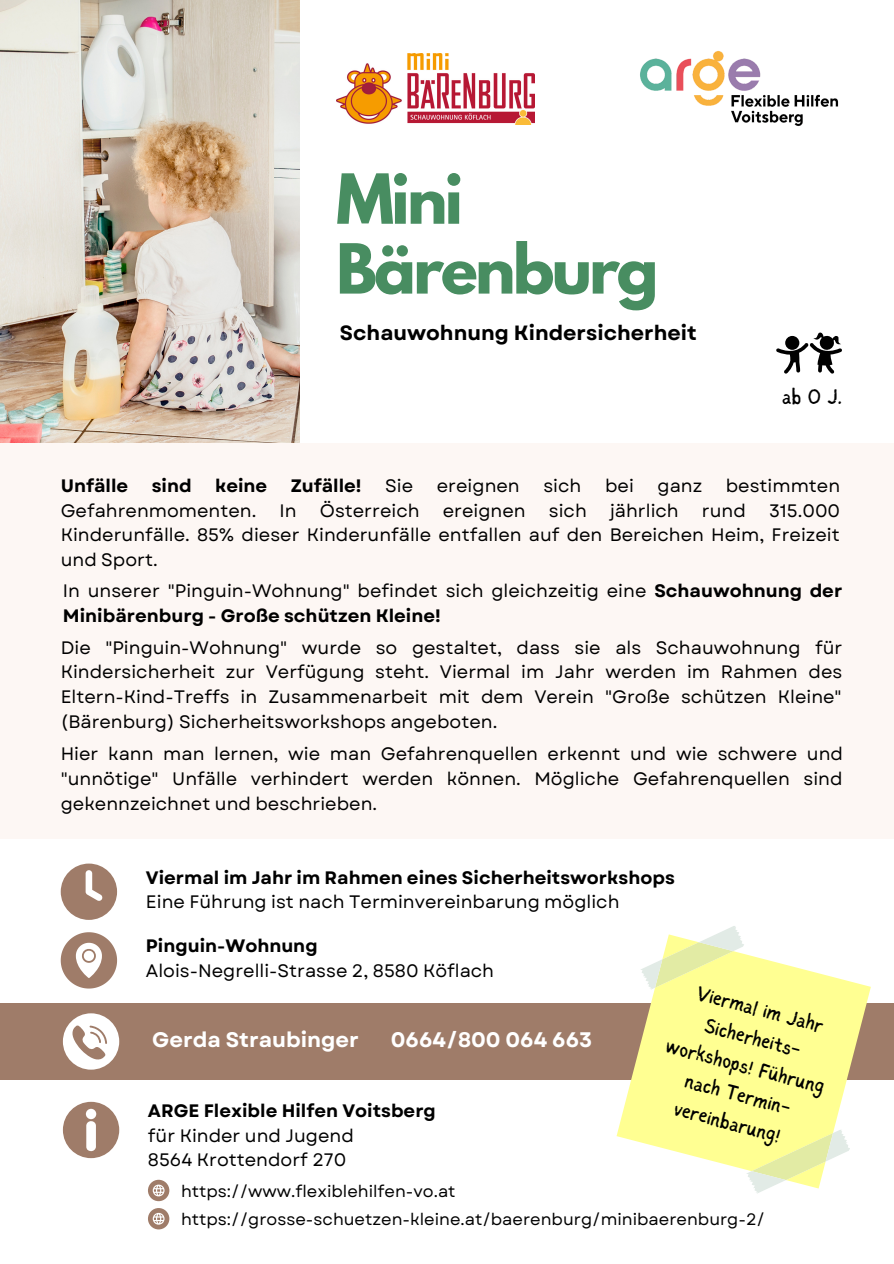
<style>
.page{position:relative;width:894px;height:1264px;background:#fff}
.page>*{position:absolute;margin:0;border:0;box-sizing:border-box;transform-origin:0 0}
.t1{font:700 61.05px/69.8px "League Spartan";letter-spacing:-.045em;color:#488d61}
.t2{font:21.15px "Sigher";color:#000}
.t3{font:21px/29.2px "Sigher";color:#000;text-align:center}
.t4{font:700 21px "Garet";color:#fff}
.t5{font:700 20.55px "Garet";color:#000}
.t6{font:18px/24.8px "Garet";color:#000;text-align:justify}
.t7{font:700 18px "Garet";color:#000}
.t8{font:16.5px "Garet";color:#000}
.s1{font-weight:700}
</style>
<div class="page">
<img style="left:0;top:0;width:300px;height:442px">
<div style="left:0;top:443px;width:893px;height:395px;background:#fdf7f4"></div>
<img style="left:640px;top:51px;width:199px;height:75px">
<div style="left:0;top:1003px;width:893px;height:76px;background:#9f7c69"></div>
<svg style="left:148px;top:1179px;width:21px;height:22px"></svg>
<svg style="left:776px;top:332px;width:66px;height:41px"></svg>
<svg style="left:63px;top:1101px;width:56px;height:57px"></svg>
<svg style="left:61px;top:932px;width:56px;height:56px"></svg>
<svg style="left:61px;top:863px;width:56px;height:56px"></svg>
<svg style="left:63px;top:1013px;width:56px;height:56px"></svg>
<svg style="left:602px;top:955px;width:282px;height:213px;fill:#ffff92"></svg>
<svg style="left:634px;top:926px;width:115px;height:82px"></svg>
<svg style="left:740px;top:1111px;width:115px;height:83px"></svg>
<svg style="left:148px;top:1208px;width:21px;height:21px"></svg>
<img style="left:336px;top:53px;width:198px;height:71px">
<p class="t1" style="left:336px;top:172px;width:324px">Mini<br>Bärenburg</p>
<p class="t5" style="left:340px;top:317px;width:358px">Schauwohnung Kindersicherheit</p>
<p class="t2" style="left:781px;top:388px;width:61px">ab 0 J.</p>
<p class="t7" style="left:61px;top:472px;width:69px">Unfälle</p>
<p class="t7" style="left:152px;top:472px;width:41px">sind</p>
<p class="t7" style="left:215px;top:472px;width:54px">keine</p>
<p class="t7" style="left:290px;top:472px;width:72px">Zufälle!</p>
<p class="t6" style="left:385px;top:473px;width:29px">Sie</p>
<p class="t6" style="left:436px;top:473px;width:84px">ereignen</p>
<p class="t6" style="left:543px;top:473px;width:39px">sich</p>
<p class="t6" style="left:605px;top:473px;width:30px">bei</p>
<p class="t6" style="left:657px;top:473px;width:46px">ganz</p>
<p class="t6" style="left:725px;top:473px;width:116px">bestimmten</p>
<p class="t6" style="left:61px;top:498px;width:197px">Gefahrenmomenten.</p>
<p class="t6" style="left:279px;top:498px;width:19px">In</p>
<p class="t6" style="left:320px;top:498px;width:101px">Österreich</p>
<p class="t6" style="left:442px;top:498px;width:84px">ereignen</p>
<p class="t6" style="left:548px;top:498px;width:39px">sich</p>
<p class="t6" style="left:610px;top:498px;width:70px">jährlich</p>
<p class="t6" style="left:701px;top:498px;width:45px">rund</p>
<p class="t6" style="left:61px;top:498px;width:780px;text-indent:708px">315.000<br>Kinderunfälle. 85% dieser Kinderunfälle entfallen auf den Bereichen Heim, Freizeit und Sport.</p>
<p class="t6" style="left:63px;top:578px;width:780px">In unserer "Pinguin-Wohnung" befindet sich gleichzeitig eine <span class="s1">Schauwohnung der<br>Minibärenburg - Große schützen Kleine!</span></p>
<p class="t6" style="left:61px;top:635px;width:783px">Die "Pinguin-Wohnung" wurde so gestaltet, dass sie als Schauwohnung für Kindersicherheit zur Verfügung steht. Viermal im Jahr werden im Rahmen des Eltern-Kind-Treffs in Zusammenarbeit mit dem Verein "Große schützen Kleine" (Bärenburg) Sicherheitsworkshops angeboten.</p>
<p class="t6" style="left:61px;top:741px;width:783px">Hier kann man lernen, wie man Gefahrenquellen erkennt und wie schwere und "unnötige" Unfälle verhindert werden können. Mögliche Gefahrenquellen sind gekennzeichnet und beschrieben.</p>
<p class="t7" style="left:146px;top:864px;width:530px">Viermal im Jahr im Rahmen eines Sicherheitsworkshops</p>
<p class="t6" style="left:146px;top:889px;width:475px">Eine Führung ist nach Terminvereinbarung möglich</p>
<p class="t7" style="left:146px;top:933px;width:173px">Pinguin-Wohnung</p>
<p class="t6" style="left:146px;top:958px;width:349px">Alois-Negrelli-Strasse 2, 8580 Köflach</p>
<p class="t4" style="left:152px;top:1024px;width:208px">Gerda Straubinger</p>
<p class="t4" style="left:390px;top:1024px;width:203px">0664/800 064 663</p>
<p class="t7" style="left:148px;top:1097px;width:289px">ARGE Flexible Hilfen Voitsberg</p>
<p class="t6" style="left:148px;top:1123px;width:207px">für Kinder und Jugend</p>
<p class="t6" style="left:148px;top:1147px;width:200px">8564 Krottendorf 270</p>
<p class="t8" style="left:181px;top:1179px;width:276px">https://www.flexiblehilfen-vo.at</p>
<p class="t3" style="left:685px;top:975px;width:165px;rotate:15deg">Viermal im Jahr<br>Sicherheits&shy;workshops! Führung nach Termin&shy;vereinbarung!</p>
<p class="t8" style="left:181px;top:1207px;width:585px">https://grosse-schuetzen-kleine.at/baerenburg/minibaerenburg-2/</p>
</div>
